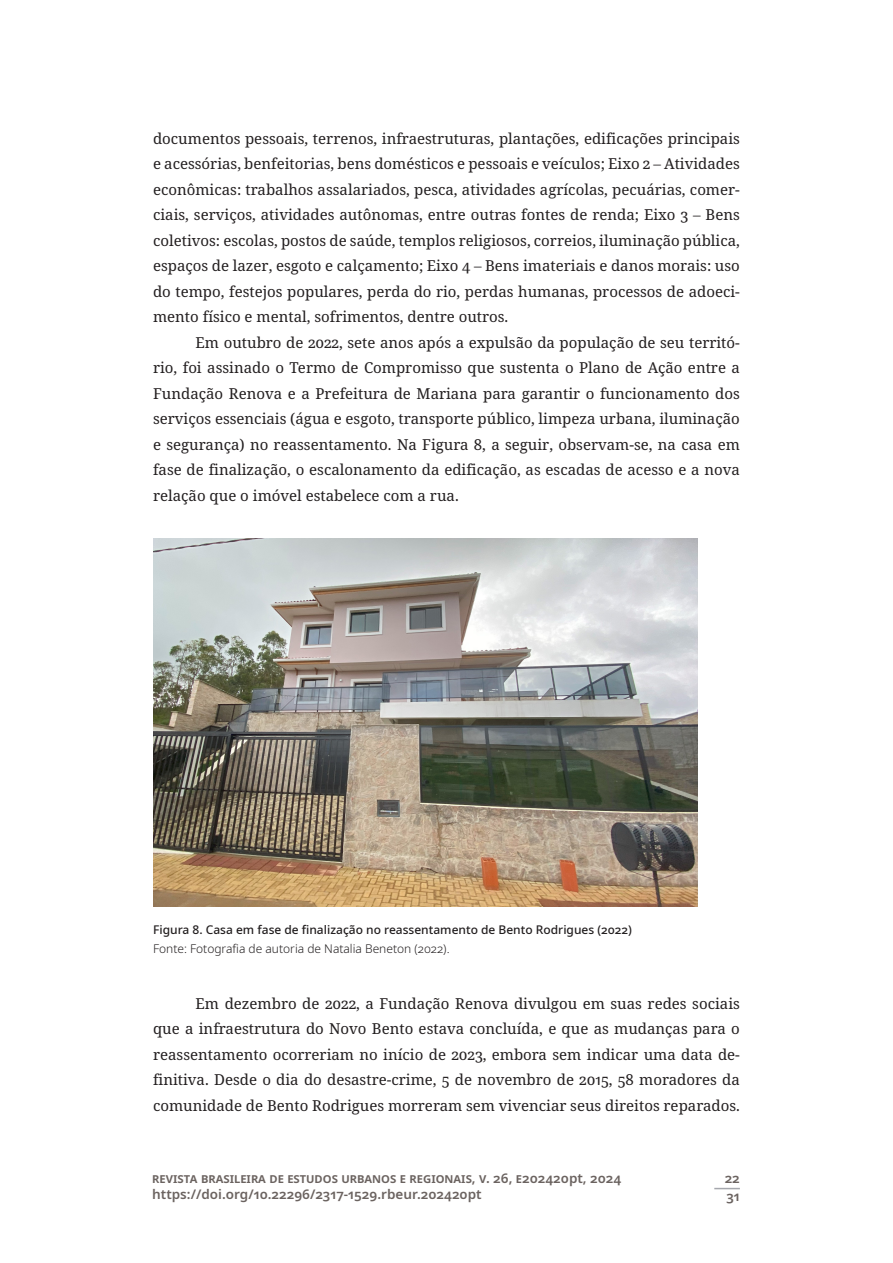
<style>
.page{position:relative;width:893px;height:1263px;background:#fff}
.page>*{position:absolute;margin:0;border:0;box-sizing:border-box;transform-origin:0 0}
.texto_nor{font:15px/25.5px "Noto Serif";color:#231f20;text-align:justify}
.texto_nor_ant{font:15px/25.5px "Noto Serif";color:#231f20;text-align:justify}
.texto_nor_dep{font:15px/25.5px "Noto Serif";color:#231f20;text-align:justify}
.t1{font:600 13.5px/16.5px "Noto Sans";color:#6b6360}
.titulo_tab_fig{font:500 12px "Noto Sans";color:#231f20}
.legenda_esq{font:300 12px "Noto Sans";color:#231f20}
</style>
<div class="page">
<svg style="left:714px;top:1188px;width:26px;height:1px"></svg>
<img style="left:153px;top:539px;width:544px;height:367px">
<p class="texto_nor" style="left:153px;top:126px;width:588px">documentos pessoais, terrenos, infraestruturas, plantações, edificações principais e acessórias, benfeitorias, bens domésticos e pessoais e veículos; Eixo 2 – Atividades econômicas: trabalhos assalariados, pesca, atividades agrícolas, pecuárias, comer&shy;ciais, serviços, atividades autônomas, entre outras fontes de renda; Eixo 3 – Bens coletivos: escolas, postos de saúde, templos religiosos, correios, iluminação pública, espaços de lazer, esgoto e calçamento; Eixo 4 – Bens imateriais e danos morais: uso do tempo, festejos populares, perda do rio, perdas humanas, processos de adoeci&shy;mento físico e mental, sofrimentos, dentre outros.</p>
<p class="texto_nor_ant" style="left:153px;top:330px;width:588px;text-indent:43px">Em outubro de 2022, sete anos após a expulsão da população de seu territó&shy;rio, foi assinado o Termo de Compromisso que sustenta o Plano de Ação entre a Fundação Renova e a Prefeitura de Mariana para garantir o funcionamento dos serviços essenciais (água e esgoto, transporte público, limpeza urbana, iluminação e segurança) no reassentamento. Na Figura 8, a seguir, observam-se, na casa em fase de finalização, o escalonamento da edificação, as escadas de acesso e a nova relação que o imóvel estabelece com a rua.</p>
<p class="titulo_tab_fig" style="left:153px;top:921px;width:480px">Figura 8. Casa em fase de finalização no reassentamento de Bento Rodrigues (2022)</p>
<p class="legenda_esq" style="left:153px;top:940px;width:298px">Fonte: Fotografia de autoria de Natalia Beneton (2022).</p>
<p class="texto_nor_dep" style="left:153px;top:991px;width:588px;text-indent:43px">Em dezembro de 2022, a Fundação Renova divulgou em suas redes sociais que a infraestrutura do Novo Bento estava concluída, e que as mudanças para o reassentamento ocorreriam no início de 2023, embora sem indicar uma data de&shy;finitiva. Desde o dia do desastre-crime, 5 de novembro de 2015, 58 moradores da comunidade de Bento Rodrigues morreram sem vivenciar seus direitos reparados.</p>
<p class="t1" style="left:152px;top:1170px;width:471px">REVISTA BRASILEIRA DE ESTUDOS URBANOS E REGIONAIS, V. 26, E202420PT, 2024<br>HTTPS://DOI.ORG/10.22296/2317-1529.RBEUR.202420PT</p>
<p class="t1" style="left:725px;top:1169px;width:17px;line-height:18.6px">22<br>31</p>
</div>
